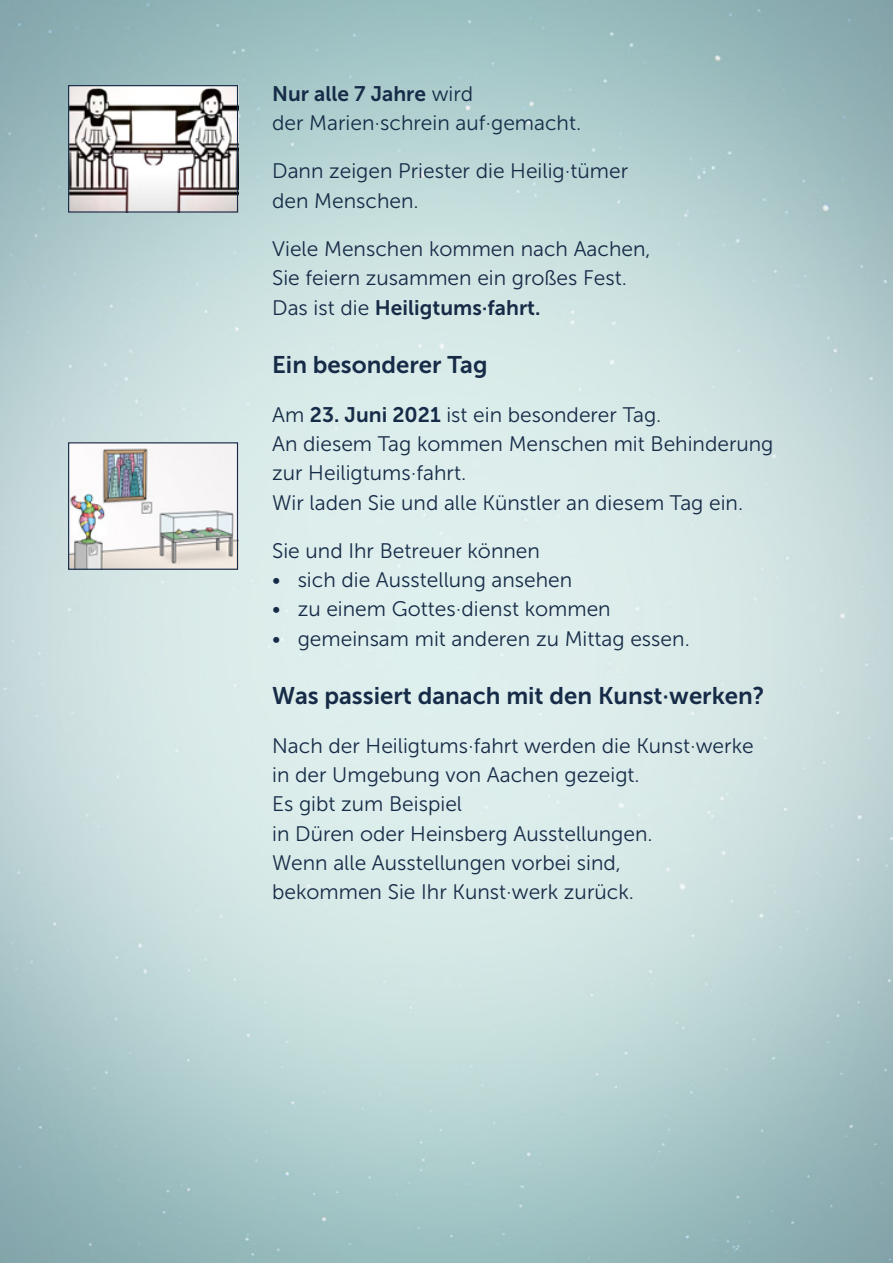
<style>
.page{position:relative;width:893px;height:1263px;background:#fff}
.page>*{position:absolute;margin:0;border:0;box-sizing:border-box;transform-origin:0 0}
.t1{font:24px "Museo Sans 700";color:#162b47}
.t2{font:21px/29.2px "Museo Sans 300";color:#162b47}
.t3{font:21px "Museo Sans 700";color:#162b47}
.s1{font-family:"Museo Sans 300"}
.s2{font-family:"Museo Sans 700"}
</style>
<div class="page">
<img style="left:0;top:0;width:893px;height:1263px">
<img style="left:70px;top:444px;width:166px;height:124px">
<div style="left:68px;top:442px;width:170px;height:128px;border:1px solid #162b47"></div>
<img style="left:70px;top:87px;width:166px;height:124px">
<div style="left:68px;top:85px;width:170px;height:128px;border:1px solid #162b47"></div>
<p class="t3" style="left:272px;top:82px;width:203px">Nur alle 7 Jahre <span class="s1">wird</span></p>
<p class="t2" style="left:272px;top:108px;width:311px">der Marien·schrein auf·gemacht.</p>
<p class="t2" style="left:272px;top:157px;width:358px">Dann zeigen Priester die Heilig·tümer den Menschen.</p>
<p class="t2" style="left:272px;top:234px;width:380px">Viele Menschen kommen nach Aachen,<br>Sie feiern zusammen ein großes Fest.</p>
<p class="t3" style="left:272px;top:296px;width:267px"><span class="s1">Das ist die</span> Heiligtums·fahrt.</p>
<p class="t1" style="left:272px;top:352px;width:217px">Ein besonderer Tag</p>
<p class="t2" style="left:272px;top:400px;width:503px">Am <span class="s2">23. Juni 2021</span> ist ein besonderer Tag.<br>An diesem Tag kommen Menschen mit Behinderung zur Heiligtums·fahrt.<br>Wir laden Sie und alle Künstler an diesem Tag ein.</p>
<p class="t2" style="left:272px;top:536px;width:269px">Sie und Ihr Betreuer können</p>
<p class="t2" style="left:272px;top:565px;width:302px">• sich die Ausstellung ansehen</p>
<p class="t2" style="left:272px;top:595px;width:340px">• zu einem Gottes·dienst kommen</p>
<p class="t2" style="left:272px;top:624px;width:419px">• gemeinsam mit anderen zu Mittag essen.</p>
<p class="t1" style="left:272px;top:683px;width:494px">Was passiert danach mit den Kunst·werken?</p>
<p class="t2" style="left:272px;top:731px;width:483px">Nach der Heiligtums·fahrt werden die Kunst·werke in der Umgebung von Aachen gezeigt.<br>Es gibt zum Beispiel<br>in Düren oder Heinsberg Ausstellungen.<br>Wenn alle Ausstellungen vorbei sind,<br>bekommen Sie Ihr Kunst·werk zurück.</p>
</div>
